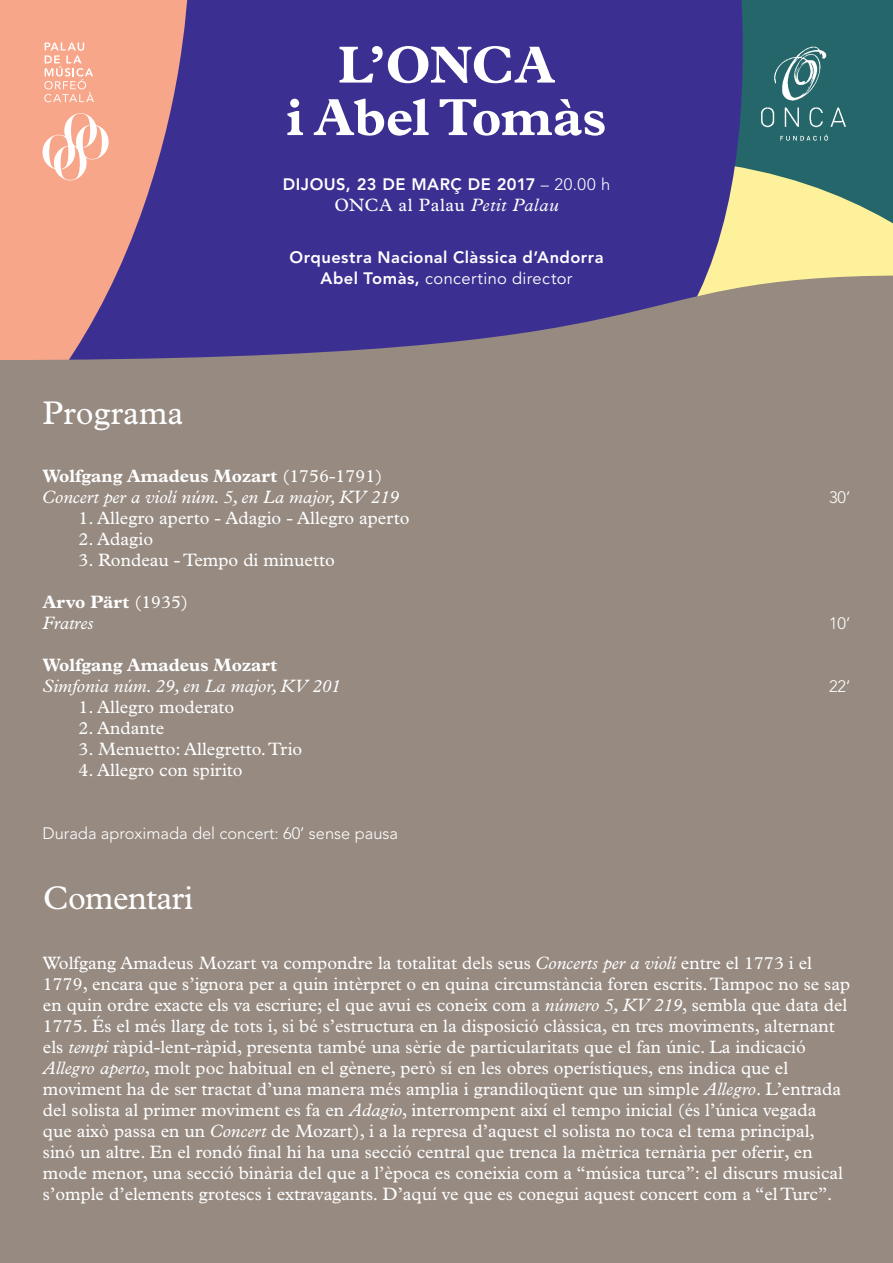
<style>
.page{position:relative;width:893px;height:1263px;background:#968a81}
.page>*{position:absolute;margin:0;border:0;box-sizing:border-box;transform-origin:0 0}
.t1{font:700 52.5px/52.5px "Plantin Std";letter-spacing:-.01em;color:#fff;text-align:center}
.t2{font:33px "Plantin Std";letter-spacing:-.02em;color:#fff}
.t3{font:33px "Plantin Std";color:#fff}
.t4{font:18px/21px "Plantin Std";color:#fff}
.t5{font:italic 18px/21px "Plantin Std";color:#fff}
.t6{font:700 18px/21px "Plantin Std";color:#fff}
.t7{font:18px "Plantin Std";letter-spacing:.025em;color:#fff}
.t8{font:800 16.5px/21px "Avenir LT Std";letter-spacing:.03em;color:#fff;text-align:center}
.t9{font:300 16.5px "Avenir LT Std";color:#fff}
.s1{font-weight:300}
.s2{font-style:italic}
.s3{font-weight:400}
.s4{font-weight:700;font-style:normal}
.s5{font-style:normal}
.s6{font-weight:400;font-style:italic}
</style>
<div class="page">
<svg style="left:798px;top:0;width:95px;height:275px;background:#6d9579"></svg>
<svg style="left:288px;top:0;width:510px;height:275px;background:#463e91"></svg>
<svg style="left:0;top:0;width:288px;height:275px;background:#9b6c8d"></svg>
<svg style="left:44px;top:43px;width:50px;height:59px;background:#f9b7a0"></svg>
<svg style="left:43px;top:113px;width:66px;height:67px;background:#f9bfab"></svg>
<svg style="left:0;top:275px;width:893px;height:85px;fill:#3b3092"></svg>
<img style="left:757px;top:43px;width:93px;height:101px">
<h1 class="t1" style="left:286px;top:38px;width:322px">L’ONCA<br>i Abel Tomàs</h1>
<p class="t8" style="left:283px;top:173px;width:329px">Dijous, 23 de març de 2017 <span class="s1">– 20.00 h</span></p>
<p class="t7" style="left:334px;top:194px;width:226px">ONCA al Palau <span class="s2">Petit Palau</span></p>
<h2 class="t3" style="left:43px;top:394px;width:142px">Programa</h2>
<p class="t8" style="left:289px;top:247px;width:316px">Orquestra Nacional Clàssica d’Andorra<br>Abel Tomàs, <span class="s3">concertino director</span></p>
<p class="t5" style="left:43px;top:466px;width:358px"><span class="s4">Wolfgang Amadeus Mozart</span> <span class="s5">(1756-1791)<br></span>Concert per a violí núm. 5, en La major, KV 219</p>
<p class="t4" style="left:79px;top:508px;width:332px">1. Allegro aperto - Adagio - Allegro aperto</p>
<p class="t4" style="left:79px;top:529px;width:76px">2. Adagio</p>
<p class="t4" style="left:79px;top:550px;width:258px">3. Rondeau - Tempo di minuetto</p>
<p class="t6" style="left:43px;top:592px;width:147px">Arvo Pärt <span class="s3">(1935)<br></span><span class="s6">Fratres</span></p>
<p class="t9" style="left:829px;top:488px;width:23px">30’</p>
<p class="t9" style="left:829px;top:614px;width:23px">10’</p>
<p class="t6" style="left:43px;top:655px;width:236px">Wolfgang Amadeus Mozart</p>
<p class="t5" style="left:43px;top:676px;width:300px">Simfonia núm. 29, en La major, KV 201</p>
<p class="t9" style="left:829px;top:677px;width:23px">22’</p>
<p class="t4" style="left:79px;top:697px;width:157px">1. Allegro moderato</p>
<p class="t4" style="left:79px;top:718px;width:87px">2. Andante</p>
<p class="t4" style="left:79px;top:739px;width:225px">3. Menuetto: Allegretto. Trio</p>
<p class="t4" style="left:79px;top:760px;width:166px">4. Allegro con spirito</p>
<p class="t9" style="left:43px;top:824px;width:357px">Durada aproximada del concert: 60’ sense pausa</p>
<h2 class="t2" style="left:43px;top:879px;width:152px">Comentari</h2>
<p class="t4" style="left:43px;top:952px;width:809px">Wolfgang Amadeus Mozart va compondre la totalitat dels seus <span class="s2">Concerts per a violí</span> entre el 1773 i el 1779, encara que s’ignora per a quin intèrpret o en quina circumstància foren escrits. Tampoc no se sap en quin ordre exacte els va escriure; el que avui es coneix com a <span class="s2">número 5, KV 219</span>, sembla que data del 1775. És el més llarg de tots i, si bé s’estructura en la disposició clàssica, en tres moviments, alternant els <span class="s2">tempi</span> ràpid-lent-ràpid, presenta també una sèrie de particularitats que el fan únic. La indicació <span class="s2">Allegro aperto</span>, molt poc habitual en el gènere, però sí en les obres operístiques, ens indica que el moviment ha de ser tractat d’una manera més amplia i grandiloqüent que un simple <span class="s2">Allegro</span>. L’entrada del solista al primer moviment es fa en <span class="s2">Adagio</span>, interrompent així el tempo inicial (és l’única vegada<br>que això passa en un <span class="s2">Concert</span> de Mozart), i a la represa d’aquest el solista no toca el tema principal, sinó un altre. En el rondó final hi ha una secció central que trenca la mètrica ternària per oferir, en mode menor, una secció binària del que a l’època es coneixia com a “música turca”: el discurs musical s’omple d’elements grotescs i extravagants. D’aquí ve que es conegui aquest concert com a “el Turc”.</p>
</div>
